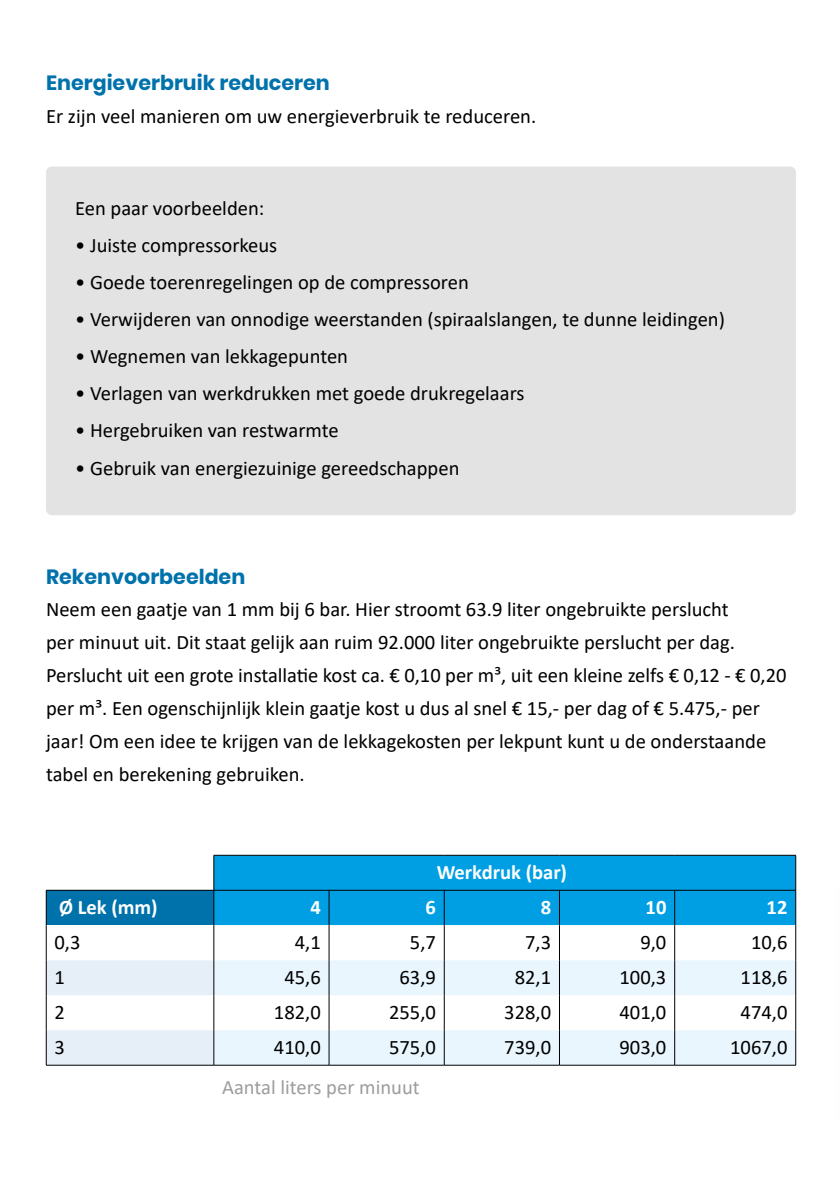
<style>
.page{position:relative;width:840px;height:1191px;background:#fff}
.page>*{position:absolute;margin:0;border:0;box-sizing:border-box;transform-origin:0 0}
.t1{font:20.6px/33px "Calibri";color:#000}
.t2{font:700 20.6px "Poppins";color:#0072ab}
.t3{font:700 20.6px "Calibri";color:#fff}
.t4{font:20.6px "Calibri";color:#9d9d9c}
</style>
<div class="page">
<div style="left:46px;top:166px;width:749px;height:349px;background:#e3e3e3;border-radius:6px"></div>
<div style="left:214px;top:856px;width:581px;height:69px;background:#009fe3"></div>
<div style="left:46px;top:890px;width:168px;height:35px;background:#0072ab"></div>
<svg style="left:214px;top:925px;width:581px;height:35px"></svg>
<svg style="left:47px;top:960px;width:166px;height:104px"></svg>
<svg style="left:214px;top:960px;width:581px;height:104px;fill:#eaf6fe"></svg>
<hr style="left:443px;top:925px;width:1px;height:35px;background:#000">
<hr style="left:559px;top:925px;width:1px;height:35px;background:#000">
<hr style="left:674px;top:925px;width:1px;height:35px;background:#000">
<hr style="left:443px;top:960px;width:1px;height:35px;background:#000">
<hr style="left:559px;top:960px;width:1px;height:35px;background:#000">
<hr style="left:674px;top:960px;width:1px;height:35px;background:#000">
<hr style="left:443px;top:995px;width:1px;height:35px;background:#000">
<hr style="left:559px;top:995px;width:1px;height:35px;background:#000">
<hr style="left:674px;top:995px;width:1px;height:35px;background:#000">
<hr style="left:443px;top:1030px;width:1px;height:35px;background:#000">
<hr style="left:559px;top:1030px;width:1px;height:35px;background:#000">
<hr style="left:674px;top:1030px;width:1px;height:35px;background:#000">
<hr style="left:443px;top:890px;width:1px;height:35px;background:#000">
<hr style="left:559px;top:890px;width:1px;height:35px;background:#000">
<hr style="left:674px;top:890px;width:1px;height:35px;background:#000">
<hr style="left:213px;top:855px;width:116px;height:1px;background:#000">
<hr style="left:213px;top:855px;width:1px;height:35px;background:#000">
<hr style="left:329px;top:855px;width:115px;height:1px;background:#000">
<hr style="left:444px;top:855px;width:115px;height:1px;background:#000">
<hr style="left:559px;top:855px;width:115px;height:1px;background:#000">
<hr style="left:674px;top:855px;width:121px;height:1px;background:#000">
<hr style="left:795px;top:855px;width:1px;height:35px;background:#000">
<hr style="left:46px;top:890px;width:168px;height:1px;background:#000">
<hr style="left:46px;top:890px;width:1px;height:35px;background:#000">
<hr style="left:329px;top:890px;width:115px;height:1px;background:#000">
<hr style="left:444px;top:890px;width:115px;height:1px;background:#000">
<hr style="left:559px;top:890px;width:115px;height:1px;background:#000">
<hr style="left:674px;top:890px;width:121px;height:1px;background:#000">
<hr style="left:795px;top:890px;width:1px;height:35px;background:#000">
<hr style="left:46px;top:925px;width:1px;height:35px;background:#000">
<hr style="left:795px;top:925px;width:1px;height:35px;background:#000">
<hr style="left:46px;top:960px;width:1px;height:35px;background:#000">
<hr style="left:795px;top:960px;width:1px;height:35px;background:#000">
<hr style="left:46px;top:995px;width:1px;height:35px;background:#000">
<hr style="left:795px;top:995px;width:1px;height:35px;background:#000">
<hr style="left:46px;top:1030px;width:1px;height:35px;background:#000">
<hr style="left:795px;top:1030px;width:1px;height:35px;background:#000">
<hr style="left:46px;top:1064px;width:168px;height:1px;background:#000">
<hr style="left:329px;top:1064px;width:115px;height:1px;background:#000">
<hr style="left:444px;top:1064px;width:115px;height:1px;background:#000">
<hr style="left:559px;top:1064px;width:115px;height:1px;background:#000">
<hr style="left:674px;top:1064px;width:121px;height:1px;background:#000">
<hr style="left:214px;top:890px;width:115px;height:1px;background:#000">
<hr style="left:213px;top:890px;width:1px;height:35px;background:#000">
<hr style="left:328px;top:890px;width:1px;height:35px;background:#000">
<hr style="left:213px;top:925px;width:1px;height:35px;background:#000">
<hr style="left:328px;top:925px;width:1px;height:35px;background:#000">
<hr style="left:213px;top:960px;width:1px;height:35px;background:#000">
<hr style="left:328px;top:960px;width:1px;height:35px;background:#000">
<hr style="left:213px;top:995px;width:1px;height:35px;background:#000">
<hr style="left:328px;top:995px;width:1px;height:35px;background:#000">
<hr style="left:213px;top:1030px;width:1px;height:35px;background:#000">
<hr style="left:328px;top:1030px;width:1px;height:35px;background:#000">
<hr style="left:214px;top:1064px;width:115px;height:1px;background:#000">
<p class="t2" style="left:46px;top:71px;width:285px">Energieverbruik reduceren</p>
<p class="t1" style="left:46px;top:99px;width:491px">Er zijn veel manieren om uw energieverbruik te reduceren.</p>
<p class="t1" style="left:75px;top:191px;width:190px">Een paar voorbeelden:</p>
<p class="t1" style="left:75px;top:228px;width:203px">• Juiste compressorkeus</p>
<p class="t1" style="left:75px;top:265px;width:395px">• Goede toerenregelingen op de compressoren</p>
<p class="t1" style="left:75px;top:302px;width:651px">• Verwijderen van onnodige weerstanden (spiraalslangen, te dunne leidingen)</p>
<p class="t1" style="left:75px;top:339px;width:274px">• Wegnemen van lekkagepunten</p>
<p class="t1" style="left:75px;top:376px;width:450px">• Verlagen van werkdrukken met goede drukregelaars</p>
<p class="t1" style="left:75px;top:413px;width:265px">• Hergebruiken van restwarmte</p>
<p class="t1" style="left:75px;top:450px;width:385px">• Gebruik van energiezuinige gereedschappen</p>
<p class="t2" style="left:46px;top:564px;width:201px">Rekenvoorbeelden</p>
<p class="t1" style="left:46px;top:592px;width:741px">Neem een gaatje van 1 mm bij 6 bar. Hier stroomt 63.9 liter ongebruikte perslucht<br>per minuut uit. Dit staat gelijk aan ruim 92.000 liter ongebruikte perslucht per dag.<br>Perslucht uit een grote installatie kost ca. € 0,10 per m³, uit een kleine zelfs € 0,12 - € 0,20 per m³. Een ogenschijnlijk klein gaatje kost u dus al snel € 15,- per dag of € 5.475,- per jaar! Om een idee te krijgen van de lekkagekosten per lekpunt kunt u de onderstaande tabel en berekening gebruiken.</p>
<p class="t3" style="left:436px;top:857px;width:132px">Werkdruk (bar)</p>
<p class="t3" style="left:59px;top:892px;width:100px">Ø Lek (mm)</p>
<p class="t3" style="left:310px;top:892px;width:12px">4</p>
<p class="t3" style="left:425px;top:892px;width:12px">6</p>
<p class="t3" style="left:540px;top:892px;width:12px">8</p>
<p class="t3" style="left:645px;top:892px;width:22px">10</p>
<p class="t3" style="left:766px;top:892px;width:22px">12</p>
<p class="t1" style="left:54px;top:925px;width:27px">0,3</p>
<p class="t1" style="left:294px;top:925px;width:27px">4,1</p>
<p class="t1" style="left:410px;top:925px;width:27px">5,7</p>
<p class="t1" style="left:525px;top:925px;width:27px">7,3</p>
<p class="t1" style="left:640px;top:925px;width:27px">9,0</p>
<p class="t1" style="left:750px;top:925px;width:38px">10,6</p>
<p class="t1" style="left:54px;top:960px;width:12px">1</p>
<p class="t1" style="left:284px;top:960px;width:38px">45,6</p>
<p class="t1" style="left:399px;top:960px;width:38px">63,9</p>
<p class="t1" style="left:514px;top:960px;width:38px">82,1</p>
<p class="t1" style="left:619px;top:960px;width:48px">100,3</p>
<p class="t1" style="left:740px;top:960px;width:48px">118,6</p>
<p class="t1" style="left:54px;top:995px;width:12px">2</p>
<p class="t1" style="left:274px;top:995px;width:48px">182,0</p>
<p class="t1" style="left:389px;top:995px;width:48px">255,0</p>
<p class="t1" style="left:504px;top:995px;width:48px">328,0</p>
<p class="t1" style="left:619px;top:995px;width:48px">401,0</p>
<p class="t1" style="left:740px;top:995px;width:48px">474,0</p>
<p class="t1" style="left:54px;top:1030px;width:12px">3</p>
<p class="t1" style="left:274px;top:1030px;width:48px">410,0</p>
<p class="t1" style="left:389px;top:1030px;width:48px">575,0</p>
<p class="t1" style="left:504px;top:1030px;width:48px">739,0</p>
<p class="t1" style="left:619px;top:1030px;width:48px">903,0</p>
<p class="t1" style="left:729px;top:1030px;width:59px">1067,0</p>
<p class="t4" style="left:222px;top:1073px;width:199px">Aantal liters per minuut</p>
</div>
